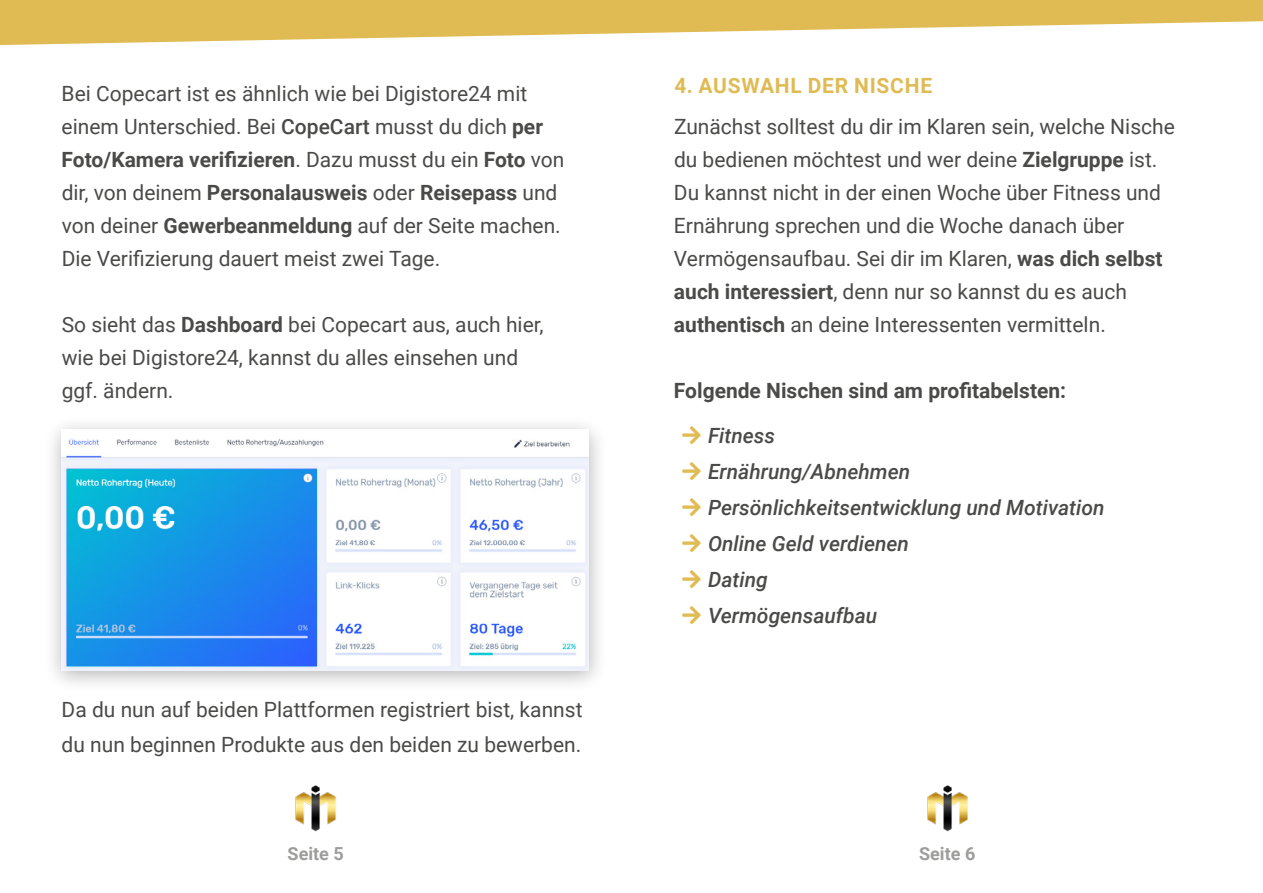
<style>
.page{position:relative;width:1263px;height:893px;background:#fff}
.page>*{position:absolute;margin:0;border:0;box-sizing:border-box;transform-origin:0 0}
.t1{font:21px/33px "Roboto";color:#4a4a49}
.t2{font:italic 500 21px/36px "Roboto";color:#4a4a49}
.t3{font:700 21px "Roboto";color:#4a4a49}
.t4{font:700 21px "Roboto";letter-spacing:.035em;color:#e0bb53}
.t5{font:700 18px "Roboto";color:#9d9d9c}
.s1{font-weight:500}
.s2{font-weight:700}
</style>
<div class="page">
<img style="left:295px;top:785px;width:41px;height:46px">
<img style="left:927px;top:785px;width:40px;height:46px">
<svg style="left:0;top:0;width:1263px;height:45px;fill:#e0bb53"></svg>
<div style="left:43px;top:415px;width:566px;height:279px;background:#000;opacity:.3"></div>
<img style="left:62px;top:430px;width:527px;height:240px">
<p class="t1" style="left:62px;top:76px;width:504px">Bei Copecart ist es ähnlich wie bei Digistore24 mit einem Unterschied. Bei <span class="s1">CopeCart</span> musst du dich <span class="s2">per Foto/Kamera verifizieren</span>. Dazu musst du ein <span class="s2">Foto</span> von dir, von deinem <span class="s2">Personalausweis</span> oder <span class="s2">Reisepass</span> und von deiner <span class="s2">Gewerbeanmeldung</span> auf der Seite machen.<br>Die Verifizierung dauert meist zwei Tage.</p>
<p class="t1" style="left:62px;top:307px;width:483px">So sieht das <span class="s2">Dashboard</span> bei Copecart aus, auch hier, wie bei Digistore24, kannst du alles einsehen und ggf. ändern.</p>
<p class="t1" style="left:62px;top:692px;width:522px;line-height:34.5px">Da du nun auf beiden Plattformen registriert bist, kannst du nun beginnen Produkte aus den beiden zu bewerben.</p>
<p class="t4" style="left:674px;top:70px;width:259px">4. AUSWAHL DER NISCHE</p>
<p class="t1" style="left:674px;top:109px;width:502px">Zunächst solltest du dir im Klaren sein, welche Nische du bedienen möchtest und wer deine <span class="s2">Zielgruppe</span> ist.<br>Du kannst nicht in der einen Woche über Fitness und Ernährung sprechen und die Woche danach über Vermögensaufbau. Sei dir im Klaren, <span class="s2">was dich selbst auch interessiert</span>, denn nur so kannst du es auch <span class="s2">authentisch</span> an deine Interessenten vermitteln.</p>
<p class="t3" style="left:674px;top:376px;width:394px">Folgende Nischen sind am profitabelsten:</p>
<p class="t2" style="left:708px;top:416px;width:398px">Fitness<br>Ernährung/Abnehmen<br>Persönlichkeitsentwicklung und Motivation<br>Online Geld verdienen<br>Dating<br>Vermögensaufbau</p>
<p class="t5" style="left:288px;top:841px;width:58px">Seite 5</p>
<p class="t5" style="left:919px;top:841px;width:58px">Seite 6</p>
</div>
